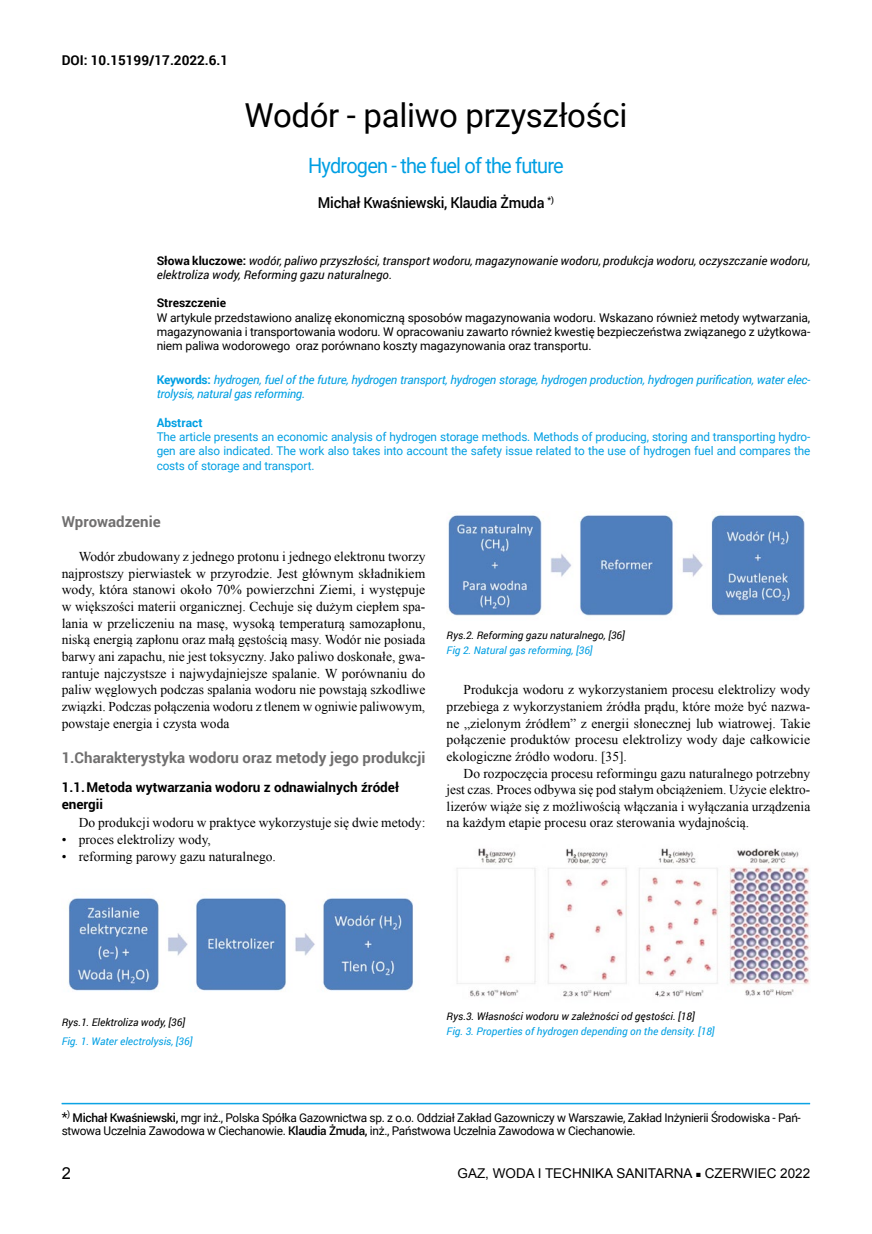
<style>
.page{position:relative;width:872px;height:1234px;background:#fff}
.page>*{position:absolute;margin:0;border:0;box-sizing:border-box;transform-origin:0 0}
.t1{font:33px "Roboto";letter-spacing:-.01em;color:#000}
.t2{font:21px "Roboto";letter-spacing:-.04em;color:#009fe3;scale:.95 1}
.t3{font:16.5px "Arial";color:#000}
.t4{font:700 15px "Roboto";color:#706f6f}
.t5{font:500 15px "Roboto";letter-spacing:-.02em;color:#000;scale:.96 1}
.t6{font:13.5px/16.6px "Times New Roman";color:#000;text-align:justify}
.t7{font:700 13.5px/16.6px "Roboto";color:#000}
.t8{font:13.5px "Arial";color:#000}
.t9{font:12px/14.2px "Roboto";letter-spacing:-.025em;color:#000}
.t10{font:12px/14.2px "Roboto";letter-spacing:-.01em;color:#009fe3;text-align:justify}
.t11{font:italic 12px/14.2px "Roboto";color:#000}
.t12{font:italic 12px/14.2px "Roboto";letter-spacing:-.02em;color:#009fe3}
.t13{font:700 12px "Roboto";color:#000}
.t14{font:700 12px "Roboto";color:#009fe3}
.t15{font:italic 10.5px "Roboto";color:#009fe3}
.t16{font:italic 10.5px "Roboto";color:#000}
.s1{font-weight:700;font-style:normal}
.s2{font-size:13.5px}
.s3{font-weight:500}
.s4{font-size:9px}
</style>
<div class="page">
<hr style="left:62px;top:1102px;width:748px;height:1px;background:#009fe3">
<hr style="left:62px;top:1103px;width:748px;height:1px;background:#009fe3">
<img style="left:68px;top:898px;width:346px;height:93px">
<img style="left:448px;top:514px;width:357px;height:102px">
<img style="left:456px;top:848px;width:354px;height:149px">
<p class="t7" style="left:62px;top:52px;width:168px">DOI: 10.15199/17.2022.6.1</p>
<h1 class="t1" style="left:244px;top:93px;width:384px">Wodór - paliwo przyszłości</h1>
<h2 class="t2" style="left:308px;top:151px;width:270px">Hydrogen - the fuel of the future</h2>
<p class="t5" style="left:318px;top:192px;width:247px">Michał Kwaśniewski, Klaudia Żmuda <sup>*)</sup></p>
<p class="t11" style="left:157px;top:252px;width:655px"><span class="s1">Słowa kluczowe:</span> wodór, paliwo przyszłości, transport wodoru, magazynowanie wodoru, produkcja wodoru, oczyszczanie wodoru, elektroliza wody, Reforming gazu naturalnego.</p>
<p class="t13" style="left:157px;top:294px;width:71px">Streszczenie</p>
<p class="t9" style="left:157px;top:309px;width:655px;text-align:justify">W artykule przedstawiono analizę ekonomiczną sposobów magazynowania wodoru. Wskazano również metody wytwarzania, magazynowania i transportowania wodoru. W opracowaniu zawarto również kwestię bezpieczeństwa związanego z użytkowa&shy;niem paliwa wodorowego oraz porównano koszty magazynowania oraz transportu.</p>
<p class="t12" style="left:157px;top:372px;width:655px"><span class="s1">Keywords:</span> hydrogen, fuel of the future, hydrogen transport, hydrogen storage, hydrogen production, hydrogen purification, water elec&shy;trolysis, natural gas reforming.</p>
<p class="t14" style="left:157px;top:414px;width:47px">Abstract</p>
<p class="t10" style="left:157px;top:429px;width:655px">The article presents an economic analysis of hydrogen storage methods. Methods of producing, storing and transporting hydro&shy;gen are also indicated. The work also takes into account the safety issue related to the use of hydrogen fuel and compares the costs of storage and transport.</p>
<p class="t4" style="left:62px;top:510px;width:100px">Wprowadzenie</p>
<p class="t6" style="left:62px;top:547px;width:365px;text-indent:17px">Wodór zbudowany z jednego protonu i jednego elektronu tworzy najprostszy pierwiastek w przyrodzie. Jest głównym składnikiem wody, która stanowi około 70% powierzchni Ziemi, i występuje w większości materii organicznej. Cechuje się dużym ciepłem spa&shy;lania w przeliczeniu na masę, wysoką temperaturą samozapłonu, niską energią zapłonu oraz małą gęstością masy. Wodór nie posiada barwy ani zapachu, nie jest toksyczny. Jako paliwo doskonałe, gwa&shy;rantuje najczystsze i najwydajniejsze spalanie. W porównaniu do paliw węglowych podczas spalania wodoru nie powstają szkodliwe związki. Podczas połączenia wodoru z tlenem w ogniwie paliwowym, powstaje energia i czysta woda</p>
<p class="t4" style="left:62px;top:746px;width:365px">1.Charakterystyka wodoru oraz metody jego produkcji</p>
<p class="t7" style="left:62px;top:778px;width:339px">1.1.Metoda wytwarzania wodoru z odnawialnych źródeł energii</p>
<p class="t6" style="left:79px;top:814px;width:348px">Do produkcji wodoru w praktyce wykorzystuje się dwie metody:</p>
<p class="t6" style="left:62px;top:830px;width:151px">• proces elektrolizy wody,</p>
<p class="t6" style="left:62px;top:847px;width:216px">• reforming parowy gazu naturalnego.</p>
<p class="t16" style="left:446px;top:627px;width:180px">Rys.2. Reforming gazu naturalnego, [36]</p>
<p class="t15" style="left:446px;top:643px;width:147px">Fig 2. Natural gas reforming, [36]</p>
<p class="t6" style="left:446px;top:681px;width:365px;text-indent:17px">Produkcja wodoru z wykorzystaniem procesu elektrolizy wody przebiega z wykorzystaniem źródła prądu, które może być nazwa&shy;ne „zielonym źródłem” z energii słonecznej lub wiatrowej. Takie połączenie produktów procesu elektrolizy wody daje całkowicie ekologiczne źródło wodoru. [35].</p>
<p class="t6" style="left:446px;top:764px;width:365px;text-indent:17px">Do rozpoczęcia procesu reformingu gazu naturalnego potrzebny jest czas. Proces odbywa się pod stałym obciążeniem. Użycie elektro&shy;lizerów wiąże się z możliwością włączania i wyłączania urządzenia na każdym etapie procesu oraz sterowania wydajnością.</p>
<p class="t16" style="left:62px;top:1014px;width:125px">Rys.1. Elektroliza wody, [36]</p>
<p class="t15" style="left:62px;top:1033px;width:132px">Fig. 1. Water electrolysis, [36]</p>
<p class="t16" style="left:446px;top:1008px;width:250px">Rys.3. Własności wodoru w zależności od gęstości. [18]</p>
<p class="t15" style="left:446px;top:1024px;width:269px">Fig. 3. Properties of hydrogen depending on the density. [18]</p>
<p class="t9" style="left:62px;top:1110px;width:740px;line-height:12.8px"><span class="s2">*</span><sup>)</sup> <span class="s3">Michał Kwaśniewski,</span> mgr inż., Polska Spółka Gazownictwa sp. z o.o. Oddział Zakład Gazowniczy w Warszawie, Zakład Inżynierii Środowiska - Pań&shy;stwowa Uczelnia Zawodowa w Ciechanowie. <span class="s3">Klaudia Żmuda,</span> inż., Państwowa Uczelnia Zawodowa w Ciechanowie.</p>
<p class="t3" style="left:62px;top:1161px;width:11px">2</p>
<p class="t8" style="left:457px;top:1164px;width:354px">GAZ, WODA I TECHNIKA SANITARNA <span class="s4">■</span> CZERWIEC 2022</p>
</div>
